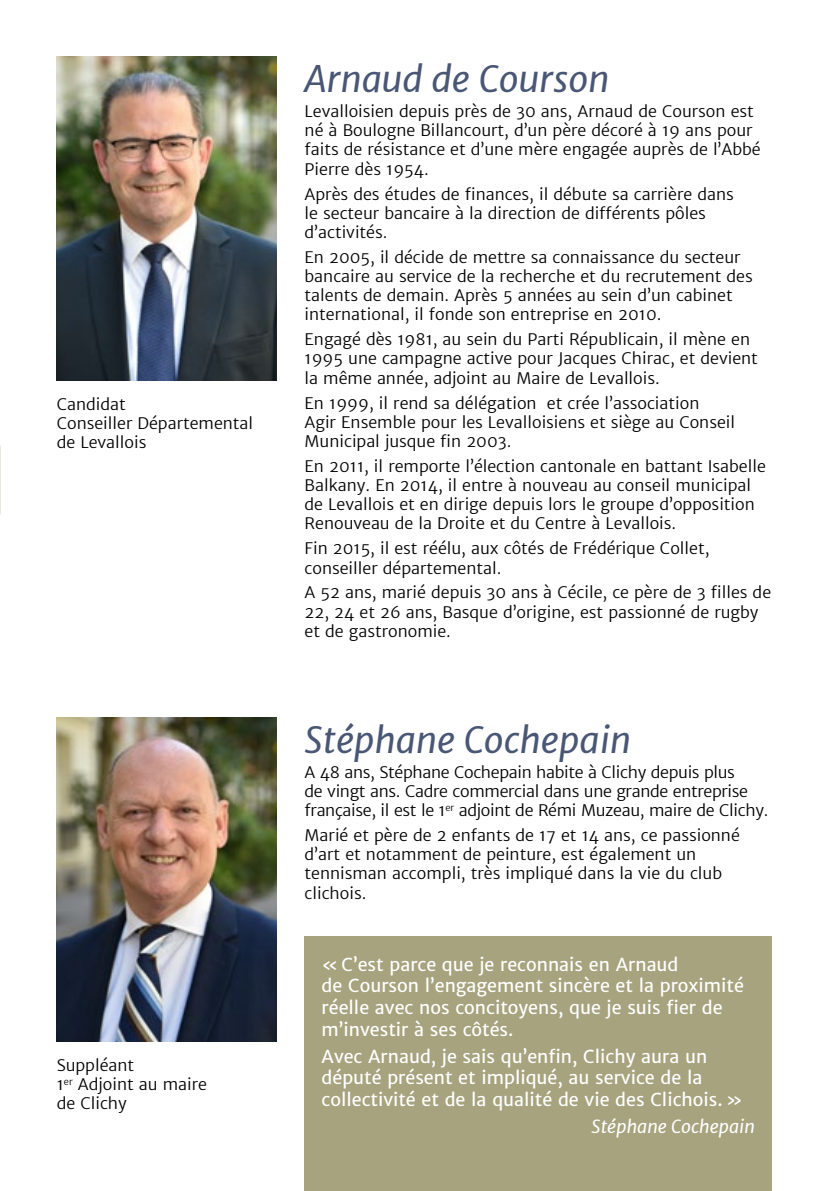
<style>
.page{position:relative;width:840px;height:1191px;background:#fff}
.page>*{position:absolute;margin:0;border:0;box-sizing:border-box;transform-origin:0 0}
.t1{font:italic 36px "Merriweather Sans";color:#495775}
.t2{font:18px/21.6px "Merriweather Sans";color:#fff}
.t3{font:italic 18px "Merriweather Sans";color:#fff}
.t4{font:300 16px/19.2px "Merriweather Sans";color:#000}
.t5{font:300 16px/19.2px "Merriweather Sans";letter-spacing:-.02em;color:#000}
</style>
<div class="page">
<img style="left:57px;top:57px;width:219px;height:324px">
<img style="left:57px;top:717px;width:219px;height:324px">
<div style="left:304px;top:936px;width:467px;height:255px;background:#a7a37e"></div>
<p class="t4" style="left:57px;top:395px;width:198px">Candidat<br>Conseiller Départemental de Levallois</p>
<p class="t4" style="left:57px;top:1055px;width:152px">Suppléant<br>1<sup>er</sup> Adjoint au maire de Clichy</p>
<h1 class="t1" style="left:304px;top:57px;width:306px">Arnaud de Courson</h1>
<p class="t4" style="left:304px;top:102px;width:457px">Levalloisien depuis près de 30 ans, Arnaud de Courson est né à Boulogne Billancourt, d’un père décoré à 19 ans pour faits de résistance et d’une mère engagée auprès de l’Abbé Pierre dès 1954.</p>
<p class="t4" style="left:304px;top:184px;width:430px">Après des études de finances, il débute sa carrière dans le secteur bancaire à la direction de différents pôles d’activités.</p>
<p class="t4" style="left:304px;top:248px;width:449px">En 2005, il décide de mettre sa connaissance du secteur bancaire au service de la recherche et du recrutement des talents de demain. Après 5 années au sein d’un cabinet international, il fonde son entreprise en 2010.</p>
<p class="t4" style="left:304px;top:330px;width:454px">Engagé dès 1981, au sein du Parti Républicain, il mène en<br>1995 une campagne active pour Jacques Chirac, et devient la même année, adjoint au Maire de Levallois.</p>
<p class="t4" style="left:304px;top:393px;width:432px">En 1999, il rend sa délégation et crée l’association<br>Agir Ensemble pour les Levalloisiens et siège au Conseil<br>Municipal jusque fin 2003.</p>
<p class="t4" style="left:304px;top:456px;width:462px">En 2011, il remporte l’élection cantonale en battant Isabelle Balkany. En 2014, il entre à nouveau au conseil municipal de Levallois et en dirige depuis lors le groupe d’opposition Renouveau de la Droite et du Centre à Levallois.</p>
<p class="t4" style="left:304px;top:539px;width:406px">Fin 2015, il est réélu, aux côtés de Frédérique Collet, conseiller départemental.</p>
<p class="t4" style="left:304px;top:583px;width:468px">A 52 ans, marié depuis 30 ans à Cécile, ce père de 3 filles de<br>22, 24 et 26 ans, Basque d’origine, est passionné de rugby et de gastronomie.</p>
<h1 class="t1" style="left:304px;top:717px;width:328px">Stéphane Cochepain</h1>
<p class="t5" style="left:304px;top:762px;width:465px">A 48 ans, Stéphane Cochepain habite à Clichy depuis plus<br>de vingt ans. Cadre commercial dans une grande entreprise française, il est le 1<sup>er</sup> adjoint de Rémi Muzeau, maire de Clichy.</p>
<p class="t4" style="left:304px;top:826px;width:436px">Marié et père de 2 enfants de 17 et 14 ans, ce passionné d’art et notamment de peinture, est également un tennisman accompli, très impliqué dans la vie du club clichois.</p>
<p class="t2" style="left:321px;top:953px;width:423px">« C’est parce que je reconnais en Arnaud<br>de Courson l’engagement sincère et la proximité réelle avec nos concitoyens, que je suis fier de m’investir à ses côtés.</p>
<p class="t2" style="left:321px;top:1045px;width:422px">Avec Arnaud, je sais qu’enfin, Clichy aura un député présent et impliqué, au service de la collectivité et de la qualité de vie des Clichois. »</p>
<p class="t3" style="left:591px;top:1115px;width:165px">Stéphane Cochepain</p>
</div>
